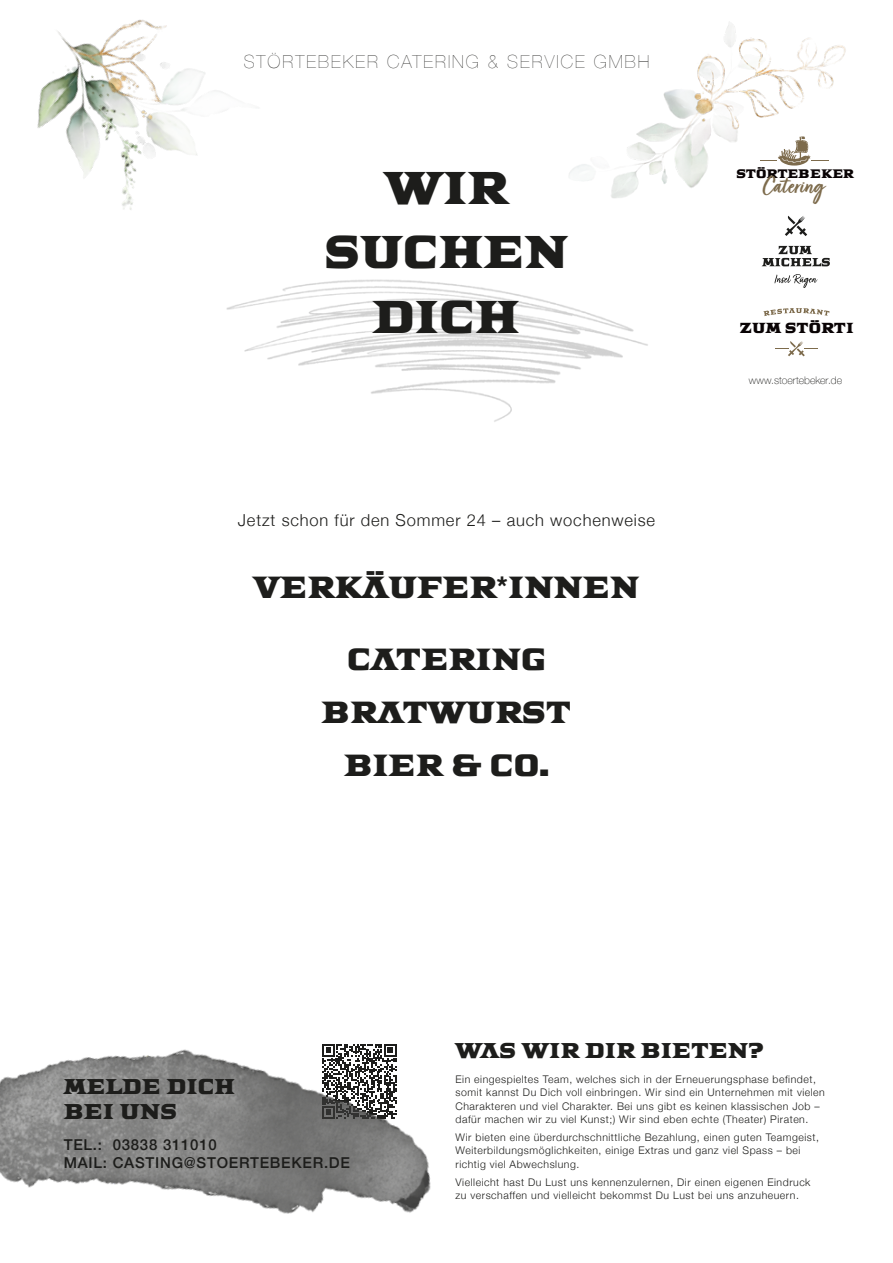
<style>
.page{position:relative;width:893px;height:1263px;background:#fff}
.page>*{position:absolute;margin:0;border:0;box-sizing:border-box;transform-origin:0 0}
.t1{font:45px/64.7px "Stoertebeker Flat";color:#1d1d1b;text-align:center}
.t2{font:30px/52.9px "Stoertebeker Flat";color:#1d1d1b;text-align:center}
.t3{font:25.95px "Turbinado Bold Pro";color:#7d6b4c}
.t4{font:21px/25.2px "Stoertebeker Flat";color:#1d1d1b}
.t5{font:200 18px "Helvetica Neue";letter-spacing:.11em;color:#1d1d1b}
.t6{font:300 16.5px "Helvetica Neue";letter-spacing:.05em;color:#1d1d1b}
.t7{font:500 15px/18px "Helvetica Neue";letter-spacing:.05em;color:#1d1d1b}
.t8{font:14.25px "Stoertebeker Flat";color:#090304}
.t9{font:12.15px "Stoertebeker Flat";color:#090304}
.t10{font:300 10.5px/13.5px "Helvetica Neue";letter-spacing:.05em;color:#1d1d1b}
.t11{font:100 10.5px "Helvetica Neue";color:#1d1d1b}
.s1{font-family:"Helvetica";font-weight:700}
</style>
<div class="page">
<img style="left:0;top:1044px;width:431px;height:170px">
<img style="left:226px;top:279px;width:422px;height:143px">
<img style="left:569px;top:22px;width:277px;height:194px">
<img style="left:37px;top:19px;width:190px;height:191px">
<svg style="left:760px;top:136px;width:68px;height:30px"></svg>
<svg style="left:775px;top:341px;width:42px;height:15px"></svg>
<svg style="left:763px;top:308px;width:66px;height:8px"></svg>
<svg style="left:762px;top:246px;width:68px;height:20px"></svg>
<svg style="left:785px;top:216px;width:22px;height:20px"></svg>
<svg style="left:775px;top:274px;width:42px;height:14px"></svg>
<h3 class="t5" style="left:244px;top:48px;width:407px">STÖRTEBEKER CATERING &amp; SERVICE GMBH</h3>
<h1 class="t1" style="left:324px;top:154px;width:246px">WIR<br>SUCHEN<br>DICH</h1>
<h3 class="t6" style="left:238px;top:507px;width:419px">Jetzt schon für den Sommer 24 – auch wochenweise</h3>
<h2 class="t2" style="left:254px;top:560px;width:387px">VERKÄUFER<span class="s1">*</span>INNEN</h2>
<h2 class="t2" style="left:322px;top:632px;width:251px">CATERING<br>BRATWURST<br>BIER &amp; CO.</h2>
<p class="t9" style="left:736px;top:167px;width:119px">STÖRTEBEKER</p>
<h3 class="t3" style="left:762px;top:171px;width:63px">Catering</h3>
<h3 class="t8" style="left:739px;top:320px;width:116px">ZUM STÖRTI</h3>
<p class="t11" style="left:749px;top:372px;width:95px">www.stoertebeker.de</p>
<h3 class="t4" style="left:64px;top:1073px;width:173px">MELDE DICH<br>BEI UNS</h3>
<h3 class="t7" style="left:64px;top:1134px;width:288px">TEL.: 03838 311010<br>MAIL: CASTING@STOERTEBEKER.DE</h3>
<h3 class="t4" style="left:455px;top:1038px;width:310px">WAS WIR DIR BIETEN?</h3>
<p class="t10" style="left:455px;top:1071px;width:371px">Ein eingespieltes Team, welches sich in der Erneuerungsphase befindet, somit kannst Du Dich voll einbringen. Wir sind ein Unternehmen mit vielen Charakteren und viel Charakter. Bei uns gibt es keinen klassischen Job – dafür machen wir zu viel Kunst;) Wir sind eben echte (Theater) Piraten.</p>
<p class="t10" style="left:455px;top:1130px;width:365px">Wir bieten eine überdurchschnittliche Bezahlung, einen guten Teamgeist,<br>Weiterbildungsmöglichkeiten, einige Extras und ganz viel Spass – bei richtig viel Abwechslung.</p>
<p class="t10" style="left:455px;top:1174px;width:357px">Vielleicht hast Du Lust uns kennenzulernen, Dir einen eigenen Eindruck zu verschaffen und vielleicht bekommst Du Lust bei uns anzuheuern.</p>
</div>
